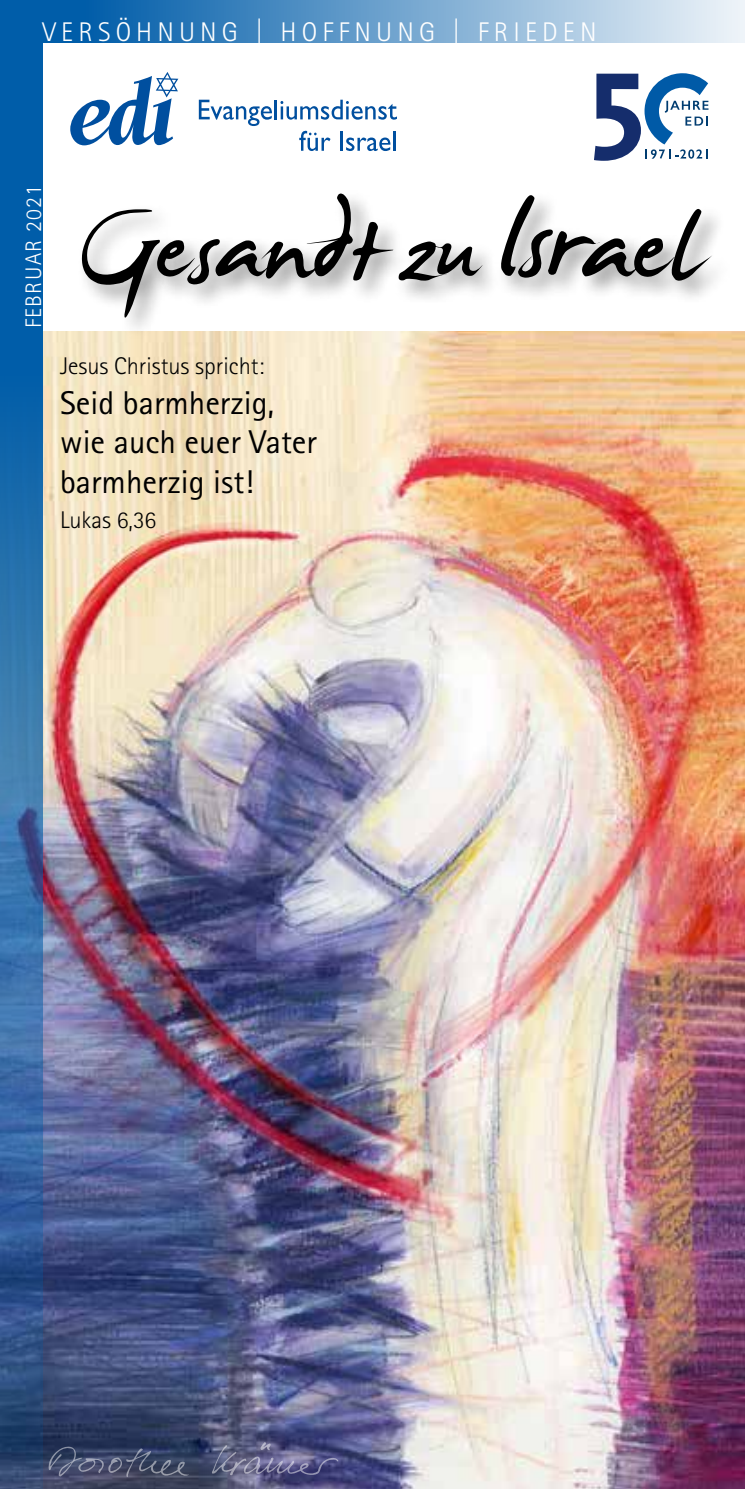
<style>
.page{position:relative;width:745px;height:1489px;background:#fff}
.page>*{position:absolute;margin:0;border:0;box-sizing:border-box;transform-origin:0 0}
.t1{font:33px/39.5px "Agfa Rotis Sans Serif";color:#000}
.t2{font:300 27px "Agfa Rotis Sans Serif";letter-spacing:.19em;color:#fff}
.t3{font:300 24.25px "Agfa Rotis Sans Serif";color:#000}
.t4{font:300 22.5px "Agfa Rotis Sans Serif";letter-spacing:.06em;color:#fff}
</style>
<div class="page">
<img style="left:43px;top:331px;width:701px;height:1157px">
<div style="left:77px;top:204px;width:107px;height:137px;background:#000;opacity:.4"></div>
<svg style="left:81px;top:193px;width:631px;height:131px"></svg>
<svg style="left:70px;top:72px;width:108px;height:73px"></svg>
<svg style="left:199px;top:100px;width:73px;height:26px"></svg>
<hr style="left:274px;top:100px;width:3px;height:19px;background:#004f9f">
<svg style="left:280px;top:100px;width:117px;height:20px"></svg>
<svg style="left:299px;top:130px;width:31px;height:21px"></svg>
<hr style="left:340px;top:131px;width:3px;height:20px;background:#004f9f">
<svg style="left:346px;top:137px;width:44px;height:14px"></svg>
<hr style="left:393px;top:131px;width:2px;height:20px;background:#004f9f">
<svg style="left:0;top:43px;width:43px;height:1445px;background:#2564a1"></svg>
<div style="left:0;top:0;width:744px;height:43px;background:linear-gradient(to right,#004da1,#ebf2f8)"></div>
<svg style="left:211px;top:1441px;width:127px;height:35px;background:#5f6088"></svg>
<svg style="left:49px;top:1444px;width:140px;height:32px;background:#424c6a"></svg>
<svg style="left:594px;top:73px;width:114px;height:88px"></svg>
<p class="t2" style="left:43px;top:16px;width:555px">VERSÖHNUNG | HOFFNUNG | FRIEDEN</p>
<p class="t4" style="left:21px;top:328px;width:144px;rotate:-90deg">FEBRUAR 2021</p>
<p class="t3" style="left:60px;top:352px;width:205px">Jesus Christus spricht:</p>
<p class="t1" style="left:60px;top:382px;width:258px">Seid barmherzig, wie auch euer Vater barmherzig ist!</p>
<p class="t3" style="left:60px;top:506px;width:98px">Lukas 6,36</p>
</div>
